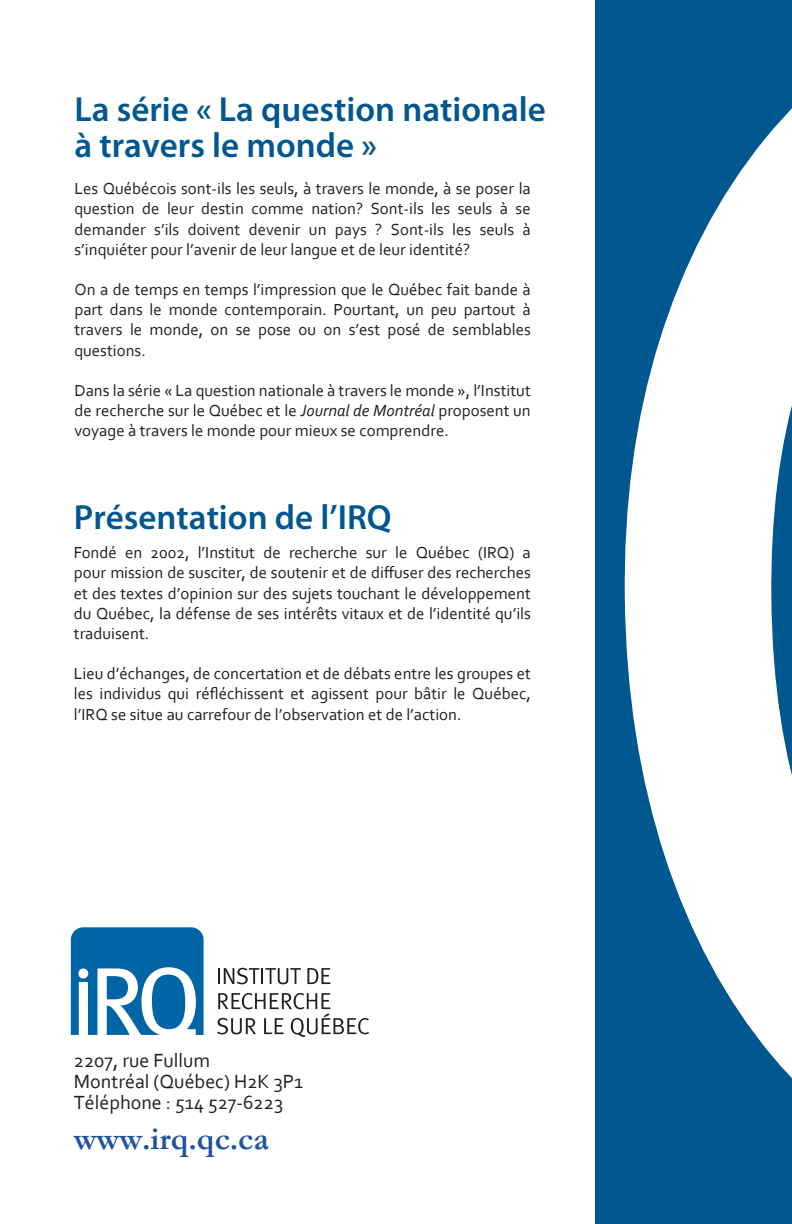
<style>
.page{position:relative;width:792px;height:1224px;background:#fff}
.page>*{position:absolute;margin:0;border:0;box-sizing:border-box;transform-origin:0 0}
.t1{font:600 35px/36px "Myriad Pro";color:#015790}
.t2{font:700 32.2px "Garamond";color:#1f539f}
.t3{font:20px/21px "Corbel";color:#231f20}
.t4{font:16.8px/20.2px "Corbel";color:#231f20;text-align:justify}
.s1{font-style:italic}
</style>
<div class="page">
<div style="left:596px;top:0;width:196px;height:1224px;background:#015790"></div>
<svg style="left:624px;top:108px;width:168px;height:970px;fill:#fff"></svg>
<svg style="left:218px;top:968px;width:83px;height:16px"></svg>
<svg style="left:307px;top:968px;width:23px;height:16px"></svg>
<svg style="left:217px;top:993px;width:152px;height:44px"></svg>
<svg style="left:71px;top:927px;width:133px;height:108px"></svg>
<div style="left:152px;top:975px;width:33px;height:54px;background:#0065a4;border-radius:50%"></div>
<h1 class="t1" style="left:74px;top:90px;width:473px">La série « La question nationale à travers le monde »</h1>
<p class="t4" style="left:74px;top:178px;width:458px">Les Québécois sont-ils les seuls, à travers le monde, à se poser la question de leur destin comme nation? Sont-ils les seuls à se demander s’ils doivent devenir un pays ? Sont-ils les seuls à s’inquiéter pour l’avenir de leur langue et de leur identité?</p>
<p class="t4" style="left:74px;top:279px;width:458px">On a de temps en temps l’impression que le Québec fait bande à part dans le monde contemporain. Pourtant, un peu partout à travers le monde, on se pose ou on s’est posé de semblables questions.</p>
<p class="t4" style="left:74px;top:380px;width:458px">Dans la série « La question nationale à travers le monde », l’Institut de recherche sur le Québec et le <span class="s1">Journal de Montréal</span> proposent un voyage à travers le monde pour mieux se comprendre.</p>
<h1 class="t1" style="left:74px;top:498px;width:319px">Présentation de l’IRQ</h1>
<p class="t4" style="left:74px;top:542px;width:459px">Fondé en 2002, l’Institut de recherche sur le Québec (IRQ) a pour mission de susciter, de soutenir et de diffuser des recherches et des textes d’opinion sur des sujets touchant le développement du Québec, la défense de ses intérêts vitaux et de l’identité qu’ils traduisent.</p>
<p class="t4" style="left:74px;top:663px;width:459px">Lieu d’échanges, de concertation et de débats entre les groupes et les individus qui réfléchissent et agissent pour bâtir le Québec, l’IRQ se situe au carrefour de l’observation et de l’action.</p>
<p class="t3" style="left:74px;top:1050px;width:231px">2207, rue Fullum<br>Montréal (Québec) H2K 3P1<br>Téléphone : 514 527-6223</p>
<h2 class="t2" style="left:74px;top:1117px;width:196px">www.irq.qc.ca</h2>
</div>
